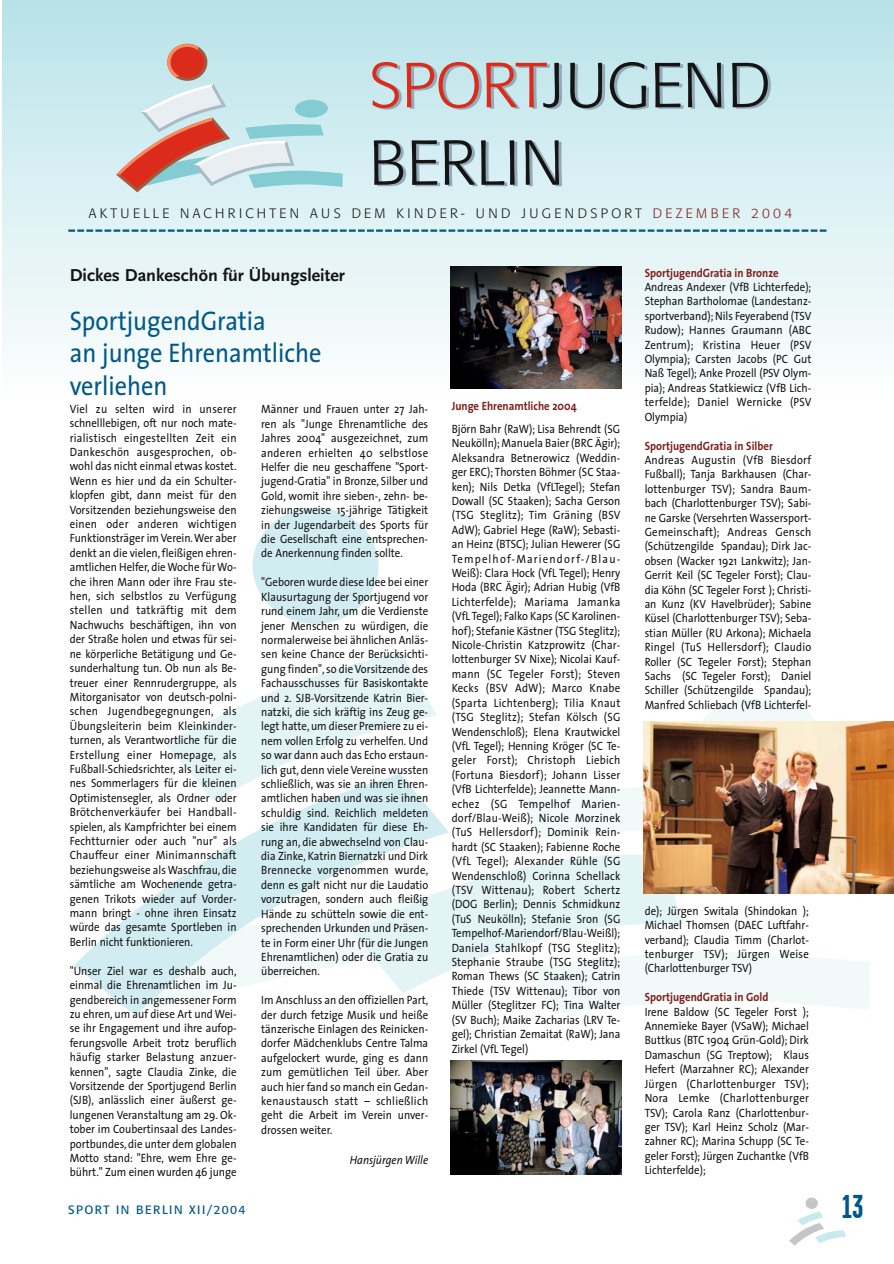
<style>
.page{position:relative;width:894px;height:1264px;background:#fff}
.page>*{position:absolute;margin:0;border:0;box-sizing:border-box;transform-origin:0 0}
.t1{font:300 62.7px/77.6px "Formata";color:#131413}
.t2{font:700 33px "Garage Gothic";color:#005888}
.t3{font:27px/32.4px "The Sans";color:#005888;scale:.9 1}
.t4{font:700 18px "Scala Sans";color:#131413}
.t5{font:300 13.5px "Formata";letter-spacing:.245em;color:#131413}
.t6{font:12px/14.4px "The Sans";color:#131413;text-align:justify;scale:.9 1}
.t7{font:700 12px "The Sans";color:#7e201c;scale:.9 1}
.t8{font:12px "Formata";letter-spacing:.115em;color:#005788}
.t9{font:italic 12px "The Sans";color:#131413;scale:.9 1}
.s1{color:#dc2a1b}
.s2{color:#7e201c}
</style>
<div class="page">
<svg style="left:703px;top:698px;width:112px;height:23px"></svg>
<svg style="left:521px;top:787px;width:122px;height:51px"></svg>
<svg style="left:544px;top:893px;width:325px;height:121px"></svg>
<div style="left:252px;top:507px;width:126px;height:116px;background:#d2edf1;border-radius:50%"></div>
<svg style="left:166px;top:652px;width:270px;height:121px"></svg>
<svg style="left:74px;top:773px;width:374px;height:242px"></svg>
<svg style="left:354px;top:852px;width:328px;height:141px"></svg>
<div style="left:2px;top:0;width:891px;height:401px;background:linear-gradient(to bottom,#b8e3e9,#fffefe)"></div>
<div style="left:805px;top:1197px;width:12px;height:11px;background:#c4c5c5;border-radius:50%"></div>
<svg style="left:789px;top:1211px;width:56px;height:34px"></svg>
<svg style="left:68px;top:229px;width:758px;height:3px;background:#619bb7"></svg>
<svg style="left:116px;top:44px;width:226px;height:148px;background:#c7d5d8"></svg>
<div style="left:170px;top:47px;width:34px;height:31px;background:#dc2a1b;border-radius:50%"></div>
<img style="left:643px;top:721px;width:250px;height:172px">
<img style="left:450px;top:266px;width:171px;height:123px">
<img style="left:450px;top:1060px;width:171px;height:114px">
<h1 class="t1" style="left:369px;top:51px;width:403px"><span class="s1">SPORT</span>JUGEND<br>BERLIN</h1>
<p class="t5" style="left:89px;top:207px;width:704px">AKTUELLE NACHRICHTEN AUS DEM KINDER- UND JUGENDSPORT <span class="s2">DEZEMBER 2004</span></p>
<h3 class="t4" style="left:70px;top:268px;width:276px">Dickes Dankeschön für Übungsleiter</h3>
<h3 class="t3" style="left:70px;top:307px;width:281px">SportjugendGratia<br>an junge Ehrenamtliche verliehen</h3>
<p class="t6" style="left:70px;top:402px;width:187px">Viel zu selten wird in unserer schnelllebigen, oft nur noch mate&shy;rialistisch eingestellten Zeit ein Dankeschön ausgesprochen, ob&shy;wohl das nicht einmal etwas kostet.<br>Wenn es hier und da ein Schulter&shy;klopfen gibt, dann meist für den Vorsitzenden beziehungsweise den einen oder anderen wichtigen Funktionsträger im Verein. Wer aber denkt an die vielen, fleißigen ehren&shy;amtlichen Helfer, die Woche für Wo&shy;che ihren Mann oder ihre Frau ste&shy;hen, sich selbstlos zu Verfügung stellen und tatkräftig mit dem Nachwuchs beschäftigen, ihn von der Straße holen und etwas für sei&shy;ne körperliche Betätigung und Ge&shy;sunderhaltung tun. Ob nun als Be&shy;treuer einer Rennrudergruppe, als Mitorganisator von deutsch-polni&shy;schen Jugendbegegnungen, als Übungsleiterin beim Kleinkinder&shy;turnen, als Verantwortliche für die Erstellung einer Homepage, als Fußball-Schiedsrichter, als Leiter ei&shy;nes Sommerlagers für die kleinen Optimistensegler, als Ordner oder Brötchenverkäufer bei Handball&shy;spielen, als Kampfrichter bei einem Fechtturnier oder auch "nur" als Chauffeur einer Minimannschaft beziehungsweise als Waschfrau, die sämtliche am Wochenende getra&shy;genen Trikots wieder auf Vorder&shy;mann bringt - ohne ihren Einsatz würde das gesamte Sportleben in Berlin nicht funktionieren.</p>
<p class="t6" style="left:70px;top:964px;width:187px">"Unser Ziel war es deshalb auch, einmal die Ehrenamtlichen im Ju&shy;gendbereich in angemessener Form zu ehren, um auf diese Art und Wei&shy;se ihr Engagement und ihre aufop&shy;ferungsvolle Arbeit trotz beruflich häufig starker Belastung anzuer&shy;kennen", sagte Claudia Zinke, die Vorsitzende der Sportjugend Berlin (SJB), anlässlich einer äußerst ge&shy;lungenen Veranstaltung am 29. Ok&shy;tober im Coubertinsaal des Landes&shy;portbundes, die unter dem globalen Motto stand: "Ehre, wem Ehre ge&shy;bührt." Zum einen wurden 46 junge</p>
<p class="t6" style="left:261px;top:403px;width:187px">Männer und Frauen unter 27 Jah&shy;ren als "Junge Ehrenamtliche des Jahres 2004" ausgezeichnet, zum anderen erhielten 40 selbstlose Helfer die neu geschaffene "Sport&shy;jugend-Gratia" in Bronze, Silber und Gold, womit ihre sieben-, zehn- be&shy;ziehungsweise 15-jährige Tätigkeit in der Jugendarbeit des Sports für die Gesellschaft eine entsprechen&shy;de Anerkennung finden sollte.</p>
<p class="t6" style="left:261px;top:576px;width:187px">"Geboren wurde diese Idee bei einer Klausurtagung der Sportjugend vor rund einem Jahr, um die Verdienste jener Menschen zu würdigen, die normalerweise bei ähnlichen Anläs&shy;sen keine Chance der Berücksichti&shy;gung finden", so die Vorsitzende des Fachausschusses für Basiskontakte und 2. SJB-Vorsitzende Katrin Bier&shy;natzki, die sich kräftig ins Zeug ge&shy;legt hatte, um dieser Premiere zu ei&shy;nem vollen Erfolg zu verhelfen. Und so war dann auch das Echo erstaun&shy;lich gut, denn viele Vereine wussten schließlich, was sie an ihren Ehren&shy;amtlichen haben und was sie ihnen schuldig sind. Reichlich meldeten sie ihre Kandidaten für diese Eh&shy;rung an, die abwechselnd von Clau&shy;dia Zinke, Katrin Biernatzki und Dirk Brennecke vorgenommen wurde, denn es galt nicht nur die Laudatio vorzutragen, sondern auch fleißig Hände zu schütteln sowie die ent&shy;sprechenden Urkunden und Präsen&shy;te in Form einer Uhr (für die Jungen Ehrenamtlichen) oder die Gratia zu überreichen.</p>
<p class="t6" style="left:261px;top:993px;width:187px">Im Anschluss an den offiziellen Part, der durch fetzige Musik und heiße tänzerische Einlagen des Reinicken&shy;dorfer Mädchenklubs Centre Talma aufgelockert wurde, ging es dann zum gemütlichen Teil über. Aber auch hier fand so manch ein Gedan&shy;kenaustausch statt – schließlich geht die Arbeit im Verein unver&shy;drossen weiter.</p>
<p class="t9" style="left:350px;top:1152px;width:89px">Hansjürgen Wille</p>
<p class="t7" style="left:451px;top:400px;width:140px">Junge Ehrenamtliche 2004</p>
<p class="t6" style="left:451px;top:423px;width:189px">Björn Bahr (RaW); Lisa Behrendt (SG Neukölln); Manuela Baier (BRC Ägir); Aleksandra Betnerowicz (Weddin&shy;ger ERC); Thorsten Böhmer (SC Staa&shy;ken); Nils Detka (VfLTegel); Stefan Dowall (SC Staaken); Sacha Gerson (TSG Steglitz); Tim Gräning (BSV AdW); Gabriel Hege (RaW); Sebasti&shy;an Heinz (BTSC); Julian Hewerer (SG Tempelhof-Mariendorf-/Blau-Weiß): Clara Hock (VfL Tegel); Henry Hoda (BRC Ägir); Adrian Hubig (VfB Lichterfelde); Mariama Jamanka (VfL Tegel); Falko Kaps (SC Karolinen&shy;hof); Stefanie Kästner (TSG Steglitz); Nicole-Christin Katzprowitz (Char&shy;lottenburger SV Nixe); Nicolai Kauf&shy;mann (SC Tegeler Forst); Steven Kecks (BSV AdW); Marco Knabe (Sparta Lichtenberg); Tilia Knaut (TSG Steglitz); Stefan Kölsch (SG Wendenschloß); Elena Krautwickel (VfL Tegel); Henning Kröger (SC Te&shy;geler Forst); Christoph Liebich (Fortuna Biesdorf); Johann Lisser (VfB Lichterfelde); Jeannette Mann&shy;echez (SG Tempelhof Marien&shy;dorf/Blau-Weiß); Nicole Morzinek (TuS Hellersdorf); Dominik Rein&shy;hardt (SC Staaken); Fabienne Roche (VfL Tegel); Alexander Rühle (SG Wendenschloß) Corinna Schellack (TSV Wittenau); Robert Schertz (DOG Berlin); Dennis Schmidkunz (TuS Neukölln); Stefanie Sron (SG Tempelhof-Mariendorf/Blau-Weißl); Daniela Stahlkopf (TSG Steglitz); Stephanie Straube (TSG Steglitz); Roman Thews (SC Staaken); Catrin Thiede (TSV Wittenau); Tibor von Müller (Steglitzer FC); Tina Walter (SV Buch); Maike Zacharias (LRV Te&shy;gel); Christian Zemaitat (RaW); Jana Zirkel (VfL Tegel)</p>
<p class="t7" style="left:644px;top:266px;width:150px">SportjugendGratia in Bronze</p>
<p class="t6" style="left:644px;top:281px;width:187px">Andreas Andexer (VfB Lichterfede); Stephan Bartholomae (Landestanz&shy;sportverband); Nils Feyerabend (TSV Rudow); Hannes Graumann (ABC Zentrum); Kristina Heuer (PSV Olympia); Carsten Jacobs (PC Gut Naß Tegel); Anke Prozell (PSV Olym&shy;pia); Andreas Statkiewicz (VfB Lich&shy;terfelde); Daniel Wernicke (PSV Olympia)</p>
<p class="t7" style="left:644px;top:439px;width:144px">SportjugendGratia in Silber</p>
<p class="t6" style="left:644px;top:454px;width:187px">Andreas Augustin (VfB Biesdorf Fußball); Tanja Barkhausen (Char&shy;lottenburger TSV); Sandra Baum&shy;bach (Charlottenburger TSV); Sabi&shy;ne Garske (Versehrten Wassersport-Gemeinschaft); Andreas Gensch (Schützengilde Spandau); Dirk Jac&shy;obsen (Wacker 1921 Lankwitz); Jan-Gerrit Keil (SC Tegeler Forst); Clau&shy;dia Köhn (SC Tegeler Forst ); Christi&shy;an Kunz (KV Havelbrüder); Sabine Küsel (Charlottenburger TSV); Seba&shy;stian Müller (RU Arkona); Michaela Ringel (TuS Hellersdorf); Claudio Roller (SC Tegeler Forst); Stephan Sachs (SC Tegeler Forst); Daniel Schiller (Schützengilde Spandau); Manfred Schliebach (VfB Lichterfel-</p>
<p class="t6" style="left:644px;top:904px;width:184px">de); Jürgen Switala (Shindokan ); Michael Thomsen (DAEC Luftfahr&shy;verband); Claudia Timm (Charlot&shy;tenburger TSV); Jürgen Weise (Charlottenburger TSV)</p>
<p class="t7" style="left:644px;top:990px;width:139px">SportjugendGratia in Gold</p>
<p class="t6" style="left:644px;top:1005px;width:184px">Irene Baldow (SC Tegeler Forst ); Annemieke Bayer (VSaW); Michael Buttkus (BTC 1904 Grün-Gold); Dirk Damaschun (SG Treptow); Klaus Hefert (Marzahner RC); Alexander Jürgen (Charlottenburger TSV); Nora Lemke (Charlottenburger TSV); Carola Ranz (Charlottenbur&shy;ger TSV); Karl Heinz Scholz (Mar&shy;zahner RC); Marina Schupp (SC Te&shy;geler Forst); Jürgen Zuchantke (VfB Lichterfelde);</p>
<p class="t8" style="left:68px;top:1204px;width:179px">SPORT IN BERLIN XII/2004</p>
<h2 class="t2" style="left:841px;top:1186px;width:23px">13</h2>
</div>
